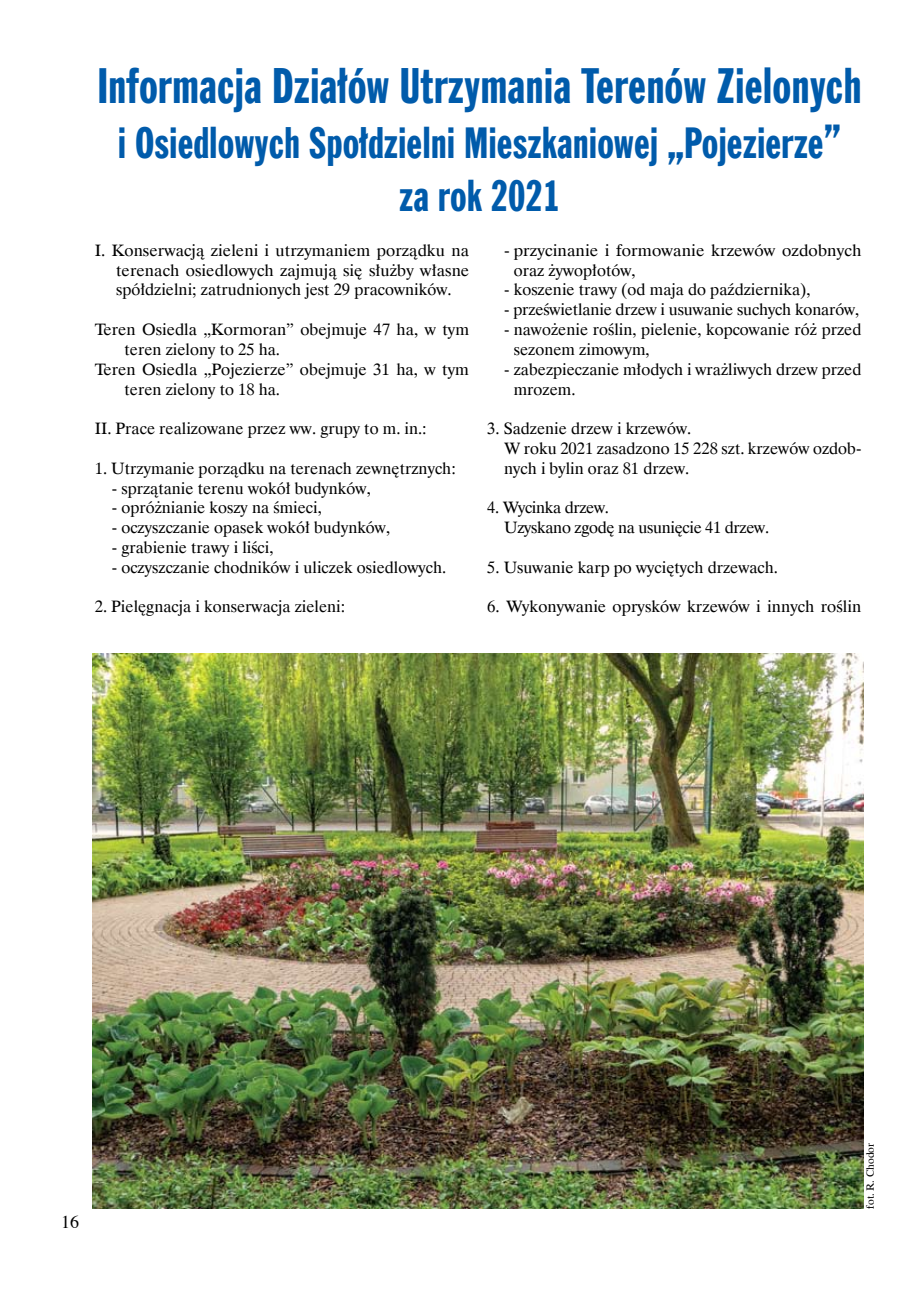
<style>
.page{position:relative;width:906px;height:1289px;background:#fff}
.page>*{position:absolute;margin:0;border:0;box-sizing:border-box;transform-origin:0 0}
.t1{font:49.5px "Frank Goth X Cn EU";color:#005bab}
.t2{font:43.5px/52.2px "Frank Goth X Cn EU";color:#005bab;text-align:center}
.t3{font:18px "Times";color:#000}
.t4{font:16.5px/19.8px "Dutch 801 EU";color:#000}
.t5{font:16.5px/19.8px "Dutch 801 EU";color:#000;scale:1.04 1}
.t6{font:16.5px/19.8px "Dutch 801 EU";letter-spacing:-.02em;color:#000}
.t7{font:10.5px "Dutch 801 EU";color:#000}
.s1{font-size:46.5px}
</style>
<div class="page">
<img style="left:92px;top:653px;width:771px;height:555px">
<h1 class="t1" style="left:97px;top:56px;width:765px">Informacja Działów Utrzymania Terenów Zielonych</h1>
<h2 class="t2" style="left:118px;top:119px;width:724px">i Osiedlowych Społdzielni Mieszkaniowej <span class="s1">„</span>Pojezierze<span class="s1">” </span>za rok 2021</h2>
<p class="t4" style="left:116px;top:241px;width:355px;text-align:justify;text-indent:-21px">I. Konserwacją zieleni i utrzymaniem porządku na terenach osiedlowych zajmują się służby własne spółdzielni; zatrudnionych jest 29 pracowników.</p>
<p class="t4" style="left:95px;top:320px;width:376px">Teren Osiedla „Kormoran” obejmuje 47 ha, w tym</p>
<p class="t4" style="left:125px;top:340px;width:157px">teren zielony to 25 ha.</p>
<p class="t4" style="left:95px;top:359px;width:376px">Teren Osiedla „Pojezierze” obejmuje 31 ha, w tym</p>
<p class="t4" style="left:125px;top:379px;width:157px">teren zielony to 18 ha.</p>
<p class="t4" style="left:95px;top:419px;width:333px">II. Prace realizowane przez ww. grupy to m. in.:</p>
<p class="t4" style="left:95px;top:458px;width:362px">1. Utrzymanie porządku na terenach zewnętrznych:</p>
<p class="t4" style="left:112px;top:478px;width:260px">- sprzątanie terenu wokół budynków,</p>
<p class="t4" style="left:112px;top:498px;width:211px">- opróżnianie koszy na śmieci,</p>
<p class="t4" style="left:112px;top:518px;width:280px">- oczyszczanie opasek wokół budynków,</p>
<p class="t4" style="left:112px;top:538px;width:163px">- grabienie trawy i liści,</p>
<p class="t4" style="left:112px;top:557px;width:336px">- oczyszczanie chodników i uliczek osiedlowych.</p>
<p class="t4" style="left:95px;top:597px;width:252px">2. Pielęgnacja i konserwacja zieleni:</p>
<p class="t5" style="left:514px;top:241px;width:336px;text-indent:-10px">- przycinanie i formowanie krzewów ozdobnych oraz żywopłotów,</p>
<p class="t4" style="left:504px;top:280px;width:308px">- koszenie trawy (od maja do października),</p>
<p class="t4" style="left:504px;top:300px;width:357px">- prześwietlanie drzew i usuwanie suchych konarów,</p>
<p class="t4" style="left:514px;top:320px;width:349px;text-indent:-10px">- nawożenie roślin, pielenie, kopcowanie róż przed sezonem zimowym,</p>
<p class="t4" style="left:514px;top:359px;width:349px;text-indent:-10px">- zabezpieczanie młodych i wrażliwych drzew przed mrozem.</p>
<p class="t4" style="left:504px;top:419px;width:359px;text-indent:-17px">3. Sadzenie drzew i krzewów.<br>W roku 2021 zasadzono 15 228 szt. krzewów ozdob&shy;nych i bylin oraz 81 drzew.</p>
<p class="t6" style="left:504px;top:498px;width:266px;text-indent:-17px">4. Wycinka drzew.<br>Uzyskano zgodę na usunięcie 41 drzew.</p>
<p class="t4" style="left:487px;top:557px;width:292px">5. Usuwanie karp po wyciętych drzewach.</p>
<p class="t4" style="left:487px;top:597px;width:376px">6. Wykonywanie oprysków krzewów i innych roślin</p>
<p class="t3" style="left:61px;top:1204px;width:19px">16</p>
<p class="t7" style="left:863px;top:1208px;width:67px;rotate:-90deg">fot. R. Chodor</p>
</div>
